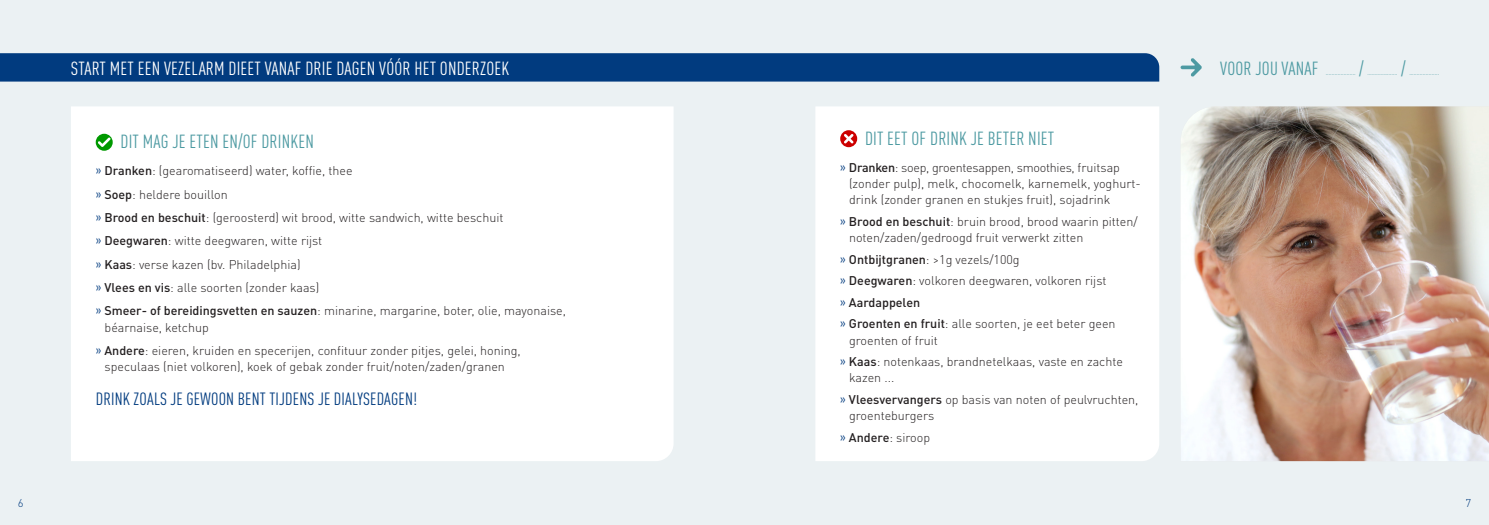
<style>
.page{position:relative;width:1489px;height:525px;background:#fff}
.page>*{position:absolute;margin:0;border:0;box-sizing:border-box;transform-origin:0 0}
.Titel_donkerblauw_12pt{font:condensed 18.75px "DINOT";letter-spacing:.01em;color:#4d9aa2}
.Titel_donkerblauw_12pt-2{font:condensed 18.75px "DINOT";letter-spacing:.01em;color:#fff}
.Opsomming_1{font:condensed 17.5px "DINOT";letter-spacing:.01em;color:#013b7f}
.Opsomming_1-2{font:300 12.5px/16.2px "DINOT";color:#231f20}
.Opsomming_1-3{font:500 12.5px "DINOT";color:#231f20}
.t1{font:300 11.25px "DINOT";color:#013b7f}
.Titel_donkerblauw_12pt-3{font:condensed 7.5px "DINOT";color:#4d9aa2}
.s1{font-weight:400;font-stretch:condensed;font-size:15px;color:#013b7f}
.s2{font-weight:500}
</style>
<div class="page">
<div style="left:0;top:0;width:1488px;height:524px;background:#ebf1f3"></div>
<div style="left:71px;top:106px;width:602px;height:355px;background:#fff"></div>
<svg style="left:96px;top:134px;width:17px;height:17px"></svg>
<svg style="left:98px;top:137px;width:13px;height:10px"></svg>
<div style="left:815px;top:106px;width:344px;height:355px;background:#fff"></div>
<svg style="left:840px;top:130px;width:17px;height:17px"></svg>
<svg style="left:843px;top:134px;width:10px;height:9px"></svg>
<img style="left:1181px;top:106px;width:307px;height:355px">
<div style="left:0;top:53px;width:1159px;height:28px;background:#013b7f"></div>
<svg style="left:1180px;top:58px;width:21px;height:19px"></svg>
<p class="Titel_donkerblauw_12pt-2" style="left:71px;top:57px;width:440px">START MET EEN VEZELARM DIEET VANAF DRIE DAGEN VÓÓR HET ONDERZOEK</p>
<p class="Titel_donkerblauw_12pt" style="left:1220px;top:57px;width:100px">VOOR JOU VANAF</p>
<p class="Titel_donkerblauw_12pt" style="left:1359px;top:57px;width:6px">/</p>
<p class="Titel_donkerblauw_12pt" style="left:1400px;top:57px;width:6px">/</p>
<p class="Titel_donkerblauw_12pt-3" style="left:1325px;top:68px;width:31px">....................</p>
<p class="Titel_donkerblauw_12pt-3" style="left:1367px;top:68px;width:31px">....................</p>
<p class="Titel_donkerblauw_12pt-3" style="left:1409px;top:68px;width:31px">....................</p>
<p class="Titel_donkerblauw_12pt" style="left:120px;top:131px;width:195px">DIT MAG JE ETEN EN/OF DRINKEN</p>
<p class="Opsomming_1-2" style="left:96px;top:162px;width:258px"><span class="s1">»</span> <span class="s2">Dranken</span>: (gearomatiseerd) water, koffie, thee</p>
<p class="Opsomming_1-2" style="left:96px;top:186px;width:134px"><span class="s1">»</span> <span class="s2">Soep</span>: heldere bouillon</p>
<p class="Opsomming_1-2" style="left:96px;top:209px;width:409px"><span class="s1">»</span> <span class="s2">Brood en beschuit</span>: (geroosterd) wit brood, witte sandwich, witte beschuit</p>
<p class="Opsomming_1-2" style="left:96px;top:232px;width:228px"><span class="s1">»</span> <span class="s2">Deegwaren</span>: witte deegwaren, witte rijst</p>
<p class="Opsomming_1-2" style="left:96px;top:256px;width:206px"><span class="s1">»</span> <span class="s2">Kaas</span>: verse kazen (bv. Philadelphia)</p>
<p class="Opsomming_1-2" style="left:96px;top:279px;width:225px"><span class="s1">»</span> <span class="s2">Vlees en vis</span>: alle soorten (zonder kaas)</p>
<p class="Opsomming_1-2" style="left:105px;top:302px;width:463px;text-indent:-9px"><span class="s1">»</span> <span class="s2">Smeer- of bereidingsvetten en sauzen</span>: minarine, margarine, boter, olie, mayonaise, béarnaise, ketchup</p>
<p class="Opsomming_1-2" style="left:96px;top:342px;width:426px;text-align:center"><span class="s1">»</span> <span class="s2">Andere</span>: eieren, kruiden en specerijen, confituur zonder pitjes, gelei, honing, speculaas (niet volkoren), koek of gebak zonder fruit/noten/zaden/granen</p>
<p class="Opsomming_1" style="left:96px;top:388px;width:323px">DRINK ZOALS JE GEWOON BENT TIJDENS JE DIALYSEDAGEN!</p>
<p class="Titel_donkerblauw_12pt" style="left:865px;top:127px;width:191px">DIT EET OF DRINK JE BETER NIET</p>
<p class="Opsomming_1-2" style="left:849px;top:159px;width:293px;text-indent:-9px"><span class="s1">»</span> <span class="s2">Dranken</span>: soep, groentesappen, smoothies, fruitsap (zonder pulp), melk, chocomelk, karnemelk, yoghurt&shy;drink (zonder granen en stukjes fruit), sojadrink</p>
<p class="Opsomming_1-2" style="left:849px;top:213px;width:290px;text-indent:-9px"><span class="s1">»</span> <span class="s2">Brood en beschuit</span>: bruin brood, brood waarin pitten/ noten/zaden/gedroogd fruit verwerkt zitten</p>
<p class="Opsomming_1-2" style="left:840px;top:251px;width:181px"><span class="s1">»</span> <span class="s2">Ontbijtgranen</span>: &gt;1g vezels/100g</p>
<p class="Opsomming_1-2" style="left:840px;top:272px;width:268px"><span class="s1">»</span> <span class="s2">Deegwaren</span>: volkoren deegwaren, volkoren rijst</p>
<p class="Opsomming_1-3" style="left:840px;top:294px;width:82px"><span class="s1">»</span> Aardappelen</p>
<p class="Opsomming_1-2" style="left:849px;top:315px;width:268px;text-indent:-9px"><span class="s1">»</span> <span class="s2">Groenten en fruit</span>: alle soorten, je eet beter geen groenten of fruit</p>
<p class="Opsomming_1-2" style="left:849px;top:353px;width:275px;text-indent:-9px"><span class="s1">»</span> <span class="s2">Kaas</span>: notenkaas, brandnetelkaas, vaste en zachte kazen ...</p>
<p class="Opsomming_1-2" style="left:849px;top:391px;width:291px;text-indent:-9px"><span class="s1">»</span> <span class="s2">Vleesvervangers</span> op basis van noten of peulvruchten, groenteburgers</p>
<p class="Opsomming_1-2" style="left:840px;top:429px;width:91px"><span class="s1">»</span> <span class="s2">Andere</span>: siroop</p>
<p class="t1" style="left:18px;top:495px;width:7px">6</p>
<p class="t1" style="left:1465px;top:495px;width:7px">7</p>
</div>
